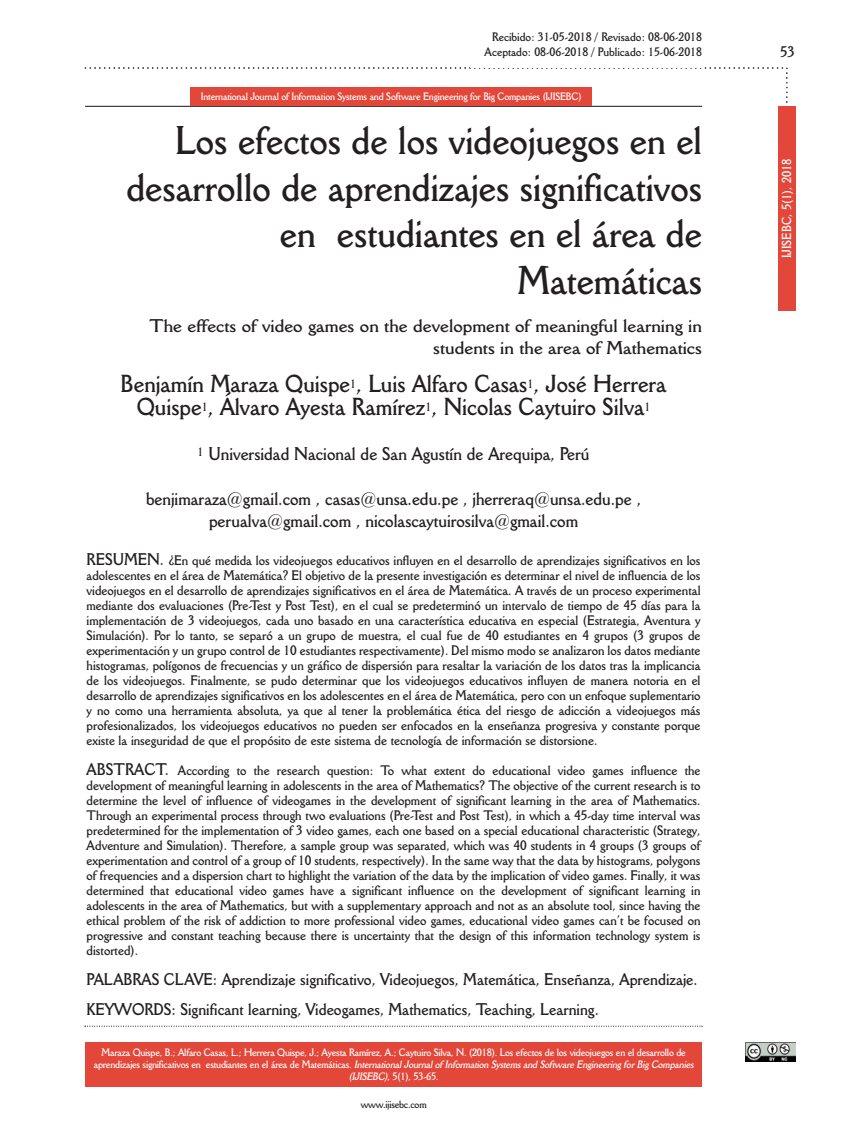
<style>
.page{position:relative;width:851px;height:1127px;background:#fff}
.page>*{position:absolute;margin:0;border:0;box-sizing:border-box;transform-origin:0 0}
.t1{font:700 39px/46.5px "Della Robbia BT";color:#231f20;text-align:right;scale:.9 1}
.t2{font:700 24px/22.5px "Della Robbia BT";color:#231f20;text-align:center;scale:.9 1}
.t3{font:700 18px/22.5px "Della Robbia BT";color:#231f20;text-align:center;scale:.9 1}
.t4{font:700 18px/21.6px "Della Robbia BT";color:#231f20;text-align:right}
.t5{font:700 16.5px/30px "Della Robbia BT";color:#231f20;scale:.9 1}
.t6{font:700 15px "Della Robbia BT";color:#231f20;scale:.9 1}
.t7{font:700 13.5px/15px "Della Robbia BT";color:#231f20;text-align:justify;scale:.9 1}
.t8{font:700 12.75px "Della Robbia BT";color:#fff;scale:.9 1}
.t9{font:700 12px/15px "Della Robbia BT";color:#231f20;text-align:right;scale:.9 1}
.t10{font:700 10.5px/12px "Della Robbia BT";letter-spacing:-.02em;color:#fff;text-align:center;scale:.9 1}
.t11{font:700 10.5px "Della Robbia BT";letter-spacing:-.02em;color:#231f20;scale:.9 1}
.s1{font-size:16.5px}
.s2{font-style:italic}
</style>
<div class="page">
<svg style="left:85px;top:67px;width:702px;height:40px"></svg>
<div style="left:777px;top:106px;width:18px;height:204px;background:#e3473a"></div>
<hr style="left:85px;top:106px;width:617px;height:1px;background:#231f20">
<div style="left:190px;top:87px;width:401px;height:19px;background:#e3473a"></div>
<svg style="left:84px;top:1025px;width:618px;height:2px"></svg>
<div style="left:85px;top:1042px;width:617px;height:45px;background:#e3473a"></div>
<div style="left:745px;top:1042px;width:50px;height:20px;background:#020102"></div>
<img style="left:745px;top:1042px;width:50px;height:19px">
<p class="t9" style="left:484px;top:30px;width:243px">recibido: 31-05-2018 / revisado: 08-06-2018 aceptado: 08-06-2018 / publicado: 15-06-2018</p>
<p class="t10" style="left:201px;top:90px;width:424px">International Journal of Information Systems and Software Engineering for Big Companies (IJISEBC)</p>
<h1 class="t1" style="left:126px;top:117px;width:641px">los efectos de los videojuegos en el desarrollo de aprendizajes significativos en estudiantes en el área de matemáticas</h1>
<h3 class="t4" style="left:149px;top:315px;width:554px">the effects of video games on the development of meaningful learning in students in the area of mathematics</h3>
<h2 class="t2" style="left:121px;top:373px;width:608px">Benjamín maraza Quispe<sup>1</sup>, luis alfaro Casas<sup>1</sup>, José Herrera<br>Quispe<sup>1</sup>, Álvaro ayesta ramírez<sup>1</sup>, nicolas Caytuiro Silva<sup>1</sup></h2>
<h3 class="t3" style="left:197px;top:442px;width:437px"><sup>1</sup> universidad nacional de San agustín de arequipa, perú</h3>
<h3 class="t3" style="left:146px;top:487px;width:551px">benjimaraza@gmail.com , casas@unsa.edu.pe , jherreraq@unsa.edu.pe , perualva@gmail.com , nicolascaytuirosilva@gmail.com</h3>
<p class="t7" style="left:87px;top:553px;width:683px"><span class="s1">rESumEn.</span> ¿En qué medida los videojuegos educativos influyen en el desarrollo de aprendizajes significativos en los adolescentes en el área de matemática? El objetivo de la presente investigación es determinar el nivel de influencia de los videojuegos en el desarrollo de aprendizajes significativos en el área de matemática. a través de un proceso experimental mediante dos evaluaciones (pre-test y post test), en el cual se predeterminó un intervalo de tiempo de 45 días para la implementación de 3 videojuegos, cada uno basado en una característica educativa en especial (Estrategia, aventura y Simulación). por lo tanto, se separó a un grupo de muestra, el cual fue de 40 estudiantes en 4 grupos (3 grupos de experimentación y un grupo control de 10 estudiantes respectivamente). del mismo modo se analizaron los datos mediante histogramas, polígonos de frecuencias y un gráfico de dispersión para resaltar la variación de los datos tras la implicancia de los videojuegos. finalmente, se pudo determinar que los videojuegos educativos influyen de manera notoria en el desarrollo de aprendizajes significativos en los adolescentes en el área de matemática, pero con un enfoque suplementario y no como una herramienta absoluta, ya que al tener la problemática ética del riesgo de adicción a videojuegos más profesionalizados, los videojuegos educativos no pueden ser enfocados en la enseñanza progresiva y constante porque existe la inseguridad de que el propósito de este sistema de tecnología de información se distorsione.</p>
<p class="t7" style="left:87px;top:763px;width:685px"><span class="s1">aBStraCt.</span> according to the research question: to what extent do educational video games influence the development of meaningful learning in adolescents in the area of mathematics? the objective of the current research is to determine the level of influence of videogames in the development of significant learning in the area of mathematics. through an experimental process through two evaluations (pre-test and post test), in which a 45-day time interval was predetermined for the implementation of 3 video games, each one based on a special educational characteristic (Strategy, adventure and Simulation). therefore, a sample group was separated, which was 40 students in 4 groups (3 groups of experimentation and control of a group of 10 students, respectively). In the same way that the data by histograms, polygons of frequencies and a dispersion chart to highlight the variation of the data by the implication of video games. finally, it was determined that educational video games have a significant influence on the development of significant learning in adolescents in the area of mathematics, but with a supplementary approach and not as an absolute tool, since having the ethical problem of the risk of addiction to more professional video games, educational video games can’t be focused on progressive and constant teaching because there is uncertainty that the design of this information technology system is distorted).</p>
<p class="t5" style="left:87px;top:964px;width:680px">palaBraS ClavE: aprendizaje significativo, videojuegos, matemática, Enseñanza, aprendizaje.<br>KEywordS: Significant learning, videogames, mathematics, teaching, learning.</p>
<p class="t10" style="left:94px;top:1046px;width:670px">maraza Quispe, B.; alfaro Casas, l.; Herrera Quispe, J.; ayesta ramírez, a.; Caytuiro Silva, n. (2018). los efectos de los videojuegos en el desarrollo de aprendizajes significativos en estudiantes en el área de matemáticas. <span class="s2">InternationalJournalof InformationSystemsandSoftwareEngineeringforBigCompanies (IJISEBC)</span>, 5(1), 53-65.</p>
<p class="t11" style="left:361px;top:1098px;width:75px">www.ijisebc.com</p>
<p class="t6" style="left:780px;top:43px;width:18px">53</p>
<p class="t8" style="left:779px;top:258px;width:113px;rotate:-90deg">IJISEBC, 5(1), 2018</p>
</div>
